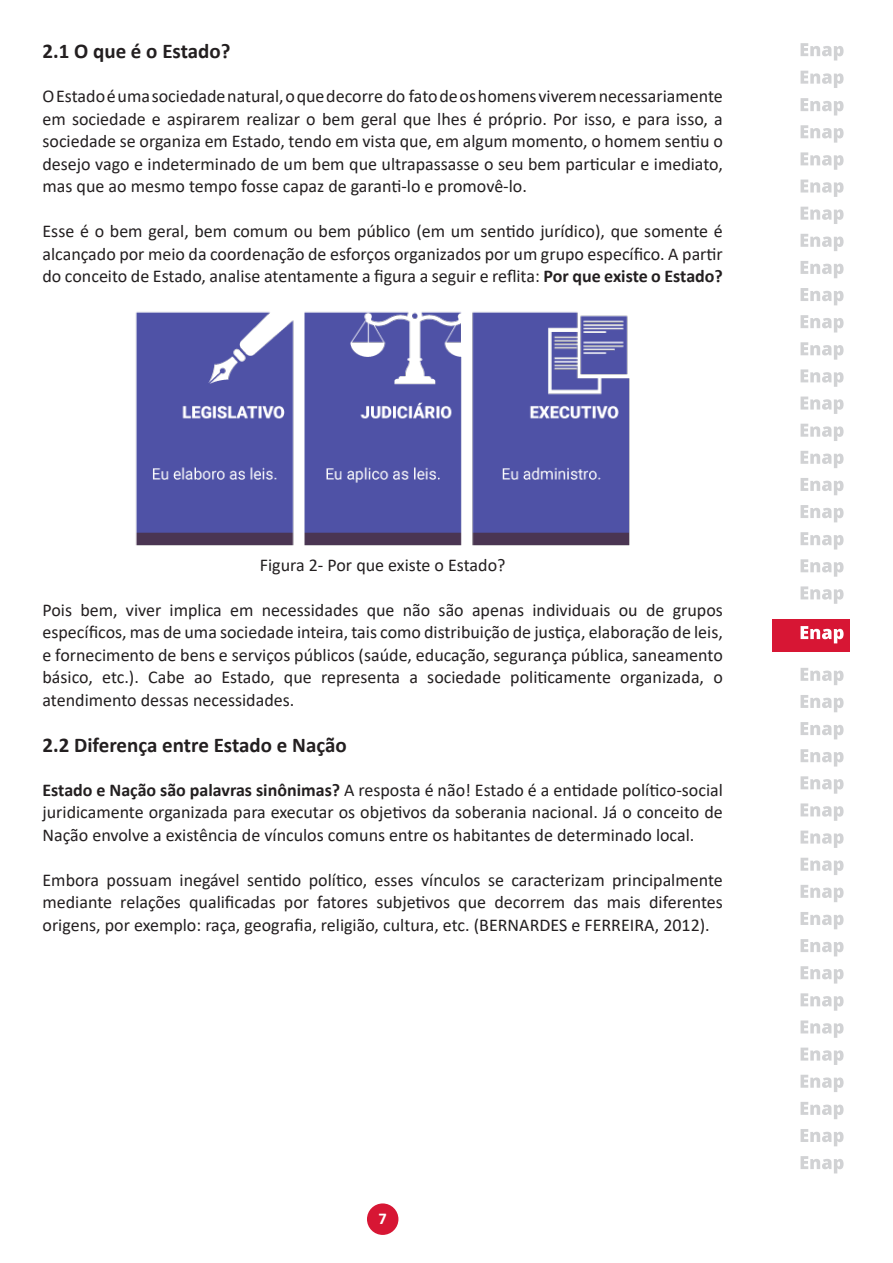
<style>
.page{position:relative;width:893px;height:1263px;background:#fff}
.page>*{position:absolute;margin:0;border:0;box-sizing:border-box;transform-origin:0 0}
.Sub_titulo{font:700 21px "Calibri";color:#231f20}
.texto{font:18px/22.5px "Calibri";color:#231f20;text-align:justify}
.t1{font:700 16.5px "Calibri";color:#fff}
.s1{font-weight:700}
</style>
<div class="page">
<div style="left:367px;top:1203px;width:31px;height:32px;background:#d71634;border-radius:50%"></div>
<div style="left:772px;top:619px;width:77px;height:32px;background:#d71634"></div>
<svg style="left:801px;top:626px;width:43px;height:17px"></svg>
<svg style="left:801px;top:98px;width:43px;height:17px"></svg>
<svg style="left:801px;top:125px;width:43px;height:18px"></svg>
<svg style="left:801px;top:152px;width:43px;height:18px"></svg>
<svg style="left:801px;top:180px;width:43px;height:17px"></svg>
<svg style="left:801px;top:207px;width:43px;height:17px"></svg>
<svg style="left:801px;top:234px;width:43px;height:17px"></svg>
<svg style="left:801px;top:261px;width:43px;height:17px"></svg>
<svg style="left:801px;top:288px;width:43px;height:17px"></svg>
<svg style="left:801px;top:315px;width:43px;height:17px"></svg>
<svg style="left:801px;top:342px;width:43px;height:18px"></svg>
<svg style="left:801px;top:369px;width:43px;height:18px"></svg>
<svg style="left:801px;top:397px;width:43px;height:17px"></svg>
<svg style="left:801px;top:424px;width:43px;height:17px"></svg>
<svg style="left:801px;top:451px;width:43px;height:17px"></svg>
<svg style="left:801px;top:478px;width:43px;height:17px"></svg>
<svg style="left:801px;top:505px;width:43px;height:17px"></svg>
<svg style="left:801px;top:532px;width:43px;height:17px"></svg>
<svg style="left:801px;top:559px;width:43px;height:18px"></svg>
<svg style="left:801px;top:586px;width:43px;height:18px"></svg>
<svg style="left:801px;top:668px;width:43px;height:17px"></svg>
<svg style="left:801px;top:695px;width:43px;height:17px"></svg>
<svg style="left:801px;top:722px;width:43px;height:17px"></svg>
<svg style="left:801px;top:749px;width:43px;height:17px"></svg>
<svg style="left:801px;top:776px;width:43px;height:18px"></svg>
<svg style="left:801px;top:803px;width:43px;height:18px"></svg>
<svg style="left:801px;top:830px;width:43px;height:18px"></svg>
<svg style="left:801px;top:858px;width:43px;height:17px"></svg>
<svg style="left:801px;top:885px;width:43px;height:17px"></svg>
<svg style="left:801px;top:912px;width:43px;height:17px"></svg>
<svg style="left:801px;top:939px;width:43px;height:17px"></svg>
<svg style="left:801px;top:966px;width:43px;height:17px"></svg>
<svg style="left:801px;top:993px;width:43px;height:18px"></svg>
<svg style="left:801px;top:1020px;width:43px;height:18px"></svg>
<svg style="left:801px;top:1047px;width:43px;height:18px"></svg>
<svg style="left:801px;top:1075px;width:43px;height:17px"></svg>
<svg style="left:801px;top:1102px;width:43px;height:17px"></svg>
<svg style="left:801px;top:1129px;width:43px;height:17px"></svg>
<svg style="left:801px;top:1156px;width:43px;height:17px"></svg>
<svg style="left:801px;top:71px;width:43px;height:17px"></svg>
<svg style="left:801px;top:43px;width:43px;height:18px"></svg>
<img style="left:135px;top:311px;width:495px;height:235px">
<p class="Sub_titulo" style="left:43px;top:36px;width:189px">2.1 O que é o Estado?</p>
<p class="texto" style="left:43px;top:85px;width:682px">O Estado é uma sociedade natural, o que decorre do fato de os homens viverem necessariamente em sociedade e aspirarem realizar o bem geral que lhes é próprio. Por isso, e para isso, a sociedade se organiza em Estado, tendo em vista que, em algum momento, o homem sentiu o desejo vago e indeterminado de um bem que ultrapassasse o seu bem particular e imediato, mas que ao mesmo tempo fosse capaz de garanti-lo e promovê-lo.</p>
<p class="texto" style="left:43px;top:220px;width:682px">Esse é o bem geral, bem comum ou bem público (em um sentido jurídico), que somente é alcançado por meio da coordenação de esforços organizados por um grupo específico. A partir do conceito de Estado, analise atentamente a figura a seguir e reflita: <span class="s1">Por que existe o Estado?</span></p>
<p class="texto" style="left:260px;top:553px;width:247px">Figura 2- Por que existe o Estado?</p>
<p class="texto" style="left:43px;top:598px;width:682px">Pois bem, viver implica em necessidades que não são apenas individuais ou de grupos específicos, mas de uma sociedade inteira, tais como distribuição de justiça, elaboração de leis, e fornecimento de bens e serviços públicos (saúde, educação, segurança pública, saneamento básico, etc.). Cabe ao Estado, que representa a sociedade politicamente organizada, o atendimento dessas necessidades.</p>
<p class="Sub_titulo" style="left:43px;top:730px;width:306px">2.2 Diferença entre Estado e Nação</p>
<p class="texto" style="left:43px;top:778px;width:682px"><span class="s1">Estado e Nação são palavras sinônimas?</span> A resposta é não! Estado é a entidade político-social juridicamente organizada para executar os objetivos da soberania nacional. Já o conceito de Nação envolve a existência de vínculos comuns entre os habitantes de determinado local.</p>
<p class="texto" style="left:43px;top:868px;width:682px">Embora possuam inegável sentido político, esses vínculos se caracterizam principalmente mediante relações qualificadas por fatores subjetivos que decorrem das mais diferentes origens, por exemplo: raça, geografia, religião, cultura, etc. (BERNARDES e FERREIRA, 2012).</p>
<p class="t1" style="left:378px;top:1207px;width:10px">7</p>
</div>
